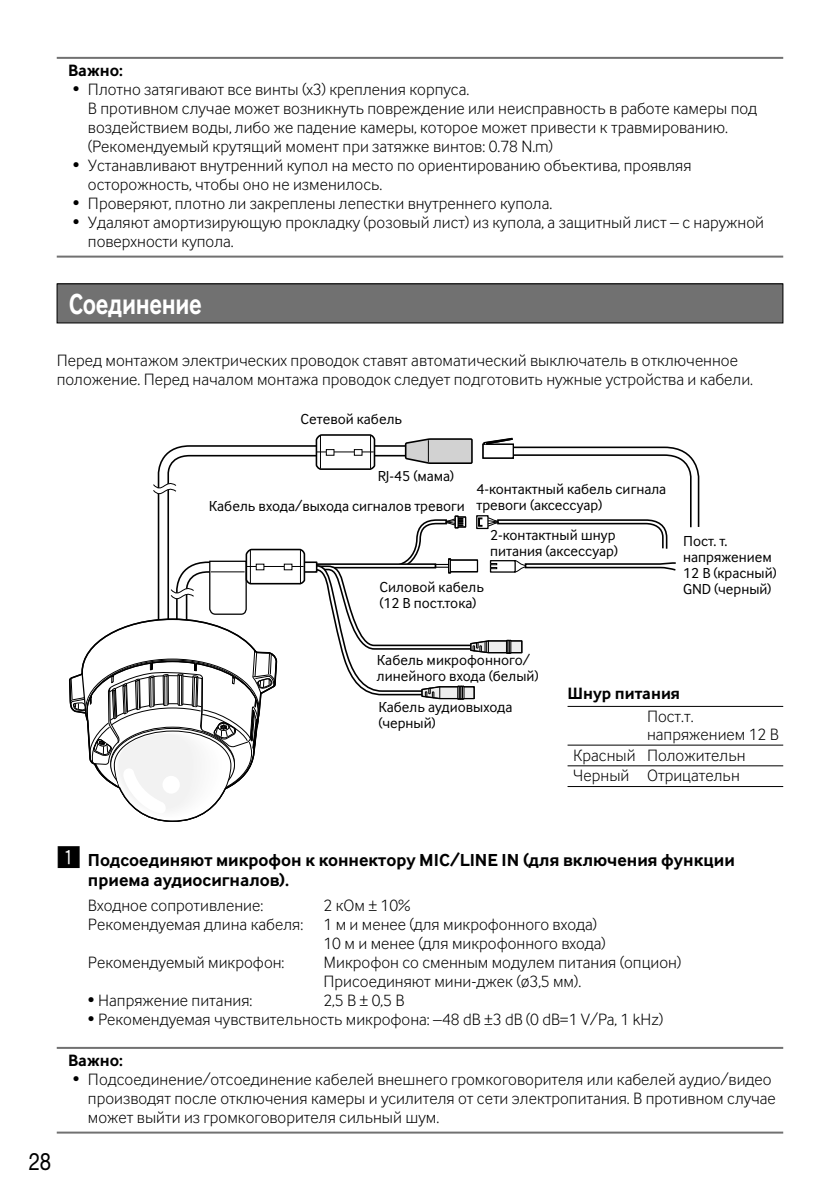
<style>
.page{position:relative;width:840px;height:1191px;background:#fff}
.page>*{position:absolute;margin:0;border:0;box-sizing:border-box;transform-origin:0 0}
.t1{font:700 30px "Inter Face Cyr";letter-spacing:-.015em;color:#fff;scale:.8 1}
.t2{font:24px "Helvetica Neue LT Std";color:#000;scale:.85 1}
.t3{font:700 18px/20px "Inter Face Cyr";color:#000}
.t4{font:17px/19px "Inter Face Cyr Lt";color:#000}
.t5{font:700 17px "Inter Face Cyr";color:#000}
.t6{font:15px/16px "Inter Face Cyr";color:#000}
.s1{font-family:"Gthin Hround";font-weight:400;font-size:24px}
</style>
<div class="page">
<div style="left:57px;top:284px;width:725px;height:39px;background:#717171"></div>
<div style="left:57px;top:283px;width:725px;height:40px;border:1px solid #000"></div>
<svg style="left:69px;top:434px;width:630px;height:388px"></svg>
<hr style="left:567px;top:706px;width:215px;height:1px;background:#000">
<hr style="left:567px;top:744px;width:215px;height:1px;background:#000">
<hr style="left:567px;top:765px;width:215px;height:1px;background:#000">
<hr style="left:567px;top:786px;width:215px;height:1px;background:#000">
<hr style="left:57px;top:1047px;width:725px;height:2px;background:#717171">
<hr style="left:57px;top:1131px;width:725px;height:2px;background:#717171">
<hr style="left:57px;top:57px;width:725px;height:2px;background:#717171">
<hr style="left:57px;top:256px;width:725px;height:2px;background:#717171">
<p class="t5" style="left:68px;top:60px;width:56px">Важно:</p>
<p class="t4" style="left:88px;top:80px;width:670px;text-indent:-15px">• Плотно затягивают все винты (x3) крепления корпуса.<br>В противном случае может возникнуть повреждение или неисправность в работе камеры под воздействием воды, либо же падение камеры, которое может привести к травмированию. (Рекомендуемый крутящий момент при затяжке винтов: 0.78 N.m)</p>
<p class="t4" style="left:88px;top:156px;width:604px;text-indent:-15px">• Устанавливают внутренний купол на место по ориентированию объектива, проявляя осторожность, чтобы оно не изменилось.</p>
<p class="t4" style="left:73px;top:194px;width:481px">• Проверяют, плотно ли закреплены лепестки внутреннего купола.</p>
<p class="t4" style="left:88px;top:213px;width:677px;text-indent:-15px">• Удаляют амортизирующую прокладку (розовый лист) из купола, а защитный лист – с наружной поверхности купола.</p>
<h1 class="t1" style="left:69px;top:286px;width:168px">Соединение</h1>
<p class="t4" style="left:57px;top:350px;width:697px">Перед монтажом электрических проводок ставят автоматический выключатель в отключенное положение. Перед началом монтажа проводок следует подготовить нужные устройства и кабели.</p>
<p class="t6" style="left:300px;top:410px;width:103px">Сетевой кабель</p>
<p class="t6" style="left:209px;top:460px;width:257px;line-height:30px;text-indent:169px">RJ-45 (мама)<br>Кабель входа/выхода сигналов тревоги</p>
<p class="t6" style="left:476px;top:480px;width:191px">4-контактный кабель сигнала тревоги (аксессуар)</p>
<p class="t6" style="left:490px;top:527px;width:129px">2-контактный шнур питания (аксессуар)</p>
<p class="t6" style="left:682px;top:533px;width:95px">Пост. т. напряжением<br>12 В (красный)<br>GND (черный)</p>
<p class="t6" style="left:379px;top:578px;width:106px">Силовой кабель (12 В пост.тока)</p>
<p class="t6" style="left:376px;top:652px;width:163px">Кабель микрофонного/ линейного входа (белый)</p>
<p class="t6" style="left:378px;top:698px;width:136px">Кабель аудиовыхода (черный)</p>
<p class="t5" style="left:567px;top:683px;width:114px">Шнур питания</p>
<p class="t4" style="left:646px;top:707px;width:133px;line-height:18px">Пост.т. напряжением 12 В</p>
<p class="t4" style="left:573px;top:744px;width:174px;line-height:20.8px">Красный Положительн<br>Черный Отрицательн</p>
<p class="t3" style="left:88px;top:850px;width:648px;text-indent:-31px"><span class="s1">z</span> Подсоединяют микрофон к коннектору MIC/LINE IN (для включения функции приема аудиосигналов).</p>
<p class="t4" style="left:88px;top:895px;width:177px">Входное сопротивление:</p>
<p class="t4" style="left:323px;top:895px;width:88px">2 кОм ± 10%</p>
<p class="t4" style="left:88px;top:914px;width:510px">Рекомендуемая длина кабеля: 1 м и менее (для микрофонного входа)</p>
<p class="t4" style="left:323px;top:933px;width:284px">10 м и менее (для микрофонного входа)</p>
<p class="t4" style="left:88px;top:952px;width:198px">Рекомендуемый микрофон:</p>
<p class="t4" style="left:323px;top:952px;width:359px">Микрофон со сменным модулем питания (опцион)<br>Присоединяют мини-джек (ø3,5 мм).</p>
<p class="t4" style="left:88px;top:990px;width:166px">• Напряжение питания:</p>
<p class="t4" style="left:323px;top:990px;width:82px">2,5 В ± 0,5 В</p>
<p class="t4" style="left:88px;top:1009px;width:576px">• Рекомендуемая чувствительность микрофона: –48 dB ±3 dB (0 dB=1 V/Pa, 1 kHz)</p>
<p class="t5" style="left:68px;top:1050px;width:56px">Важно:</p>
<p class="t4" style="left:88px;top:1069px;width:689px;text-indent:-15px">• Подсоединение/отсоединение кабелей внешнего громкоговорителя или кабелей аудио/видео производят после отключения камеры и усилителя от сети электропитания. В противном случае может выйти из громкоговорителя сильный шум.</p>
<h2 class="t2" style="left:29px;top:1146px;width:28px">28</h2>
</div>
